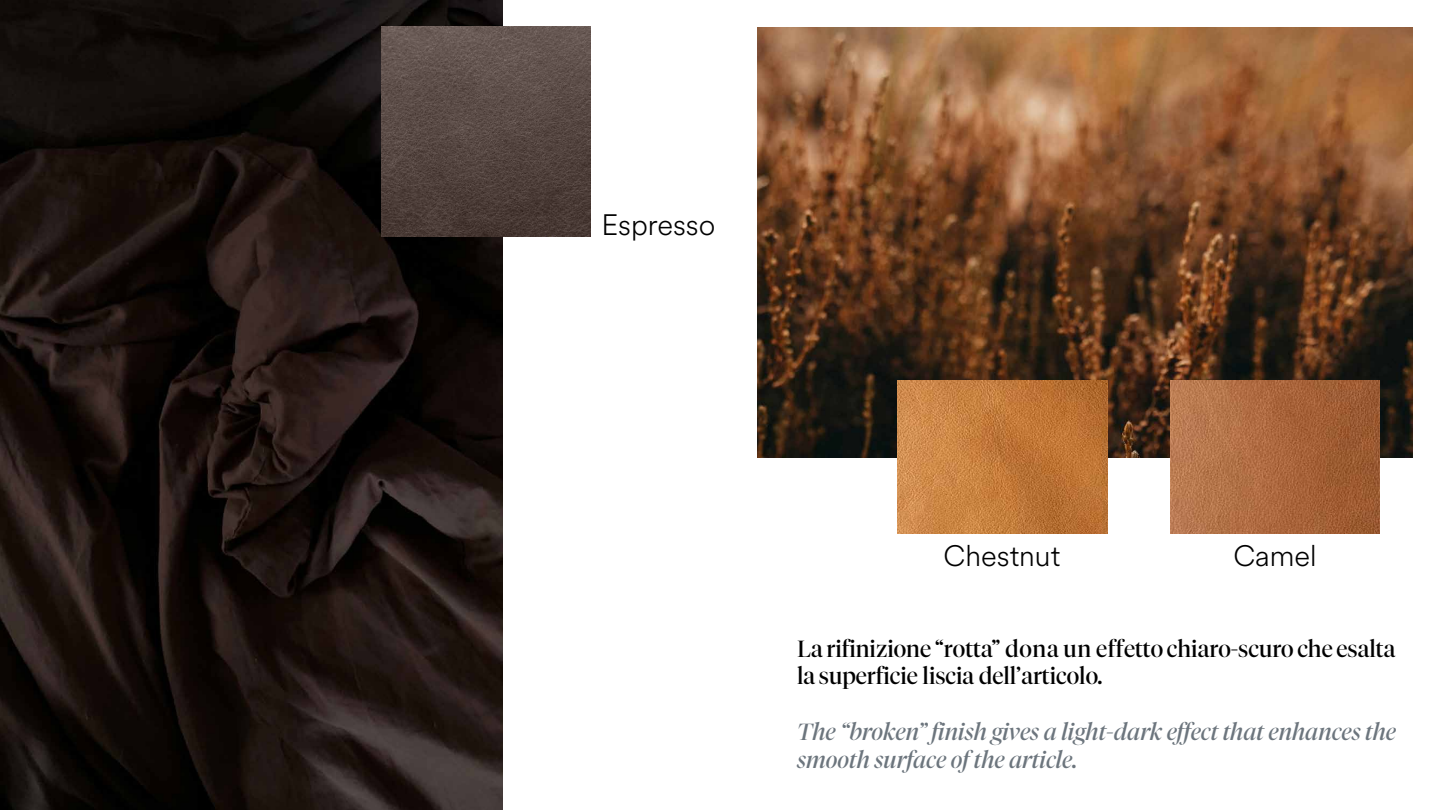
<style>
.page{position:relative;width:1440px;height:810px;background:#fff}
.page>*{position:absolute;margin:0;border:0;box-sizing:border-box;transform-origin:0 0}
.t1{font:300 29.25px "Circular Spotify Text";color:#000}
.t2{font:23.25px/27.9px "Tiempos Fine";color:#000}
.t3{font:italic 23.25px/27.9px "Tiempos Fine";color:#6c757d}
</style>
<div class="page">
<img style="left:0;top:0;width:502px;height:810px">
<img style="left:381px;top:27px;width:210px;height:210px">
<img style="left:758px;top:27px;width:655px;height:430px">
<img style="left:1170px;top:381px;width:210px;height:153px">
<img style="left:897px;top:381px;width:210px;height:153px">
<p class="t1" style="left:602px;top:205px;width:115px">Espresso</p>
<p class="t1" style="left:944px;top:536px;width:118px">Chestnut</p>
<p class="t1" style="left:1233px;top:536px;width:85px">Camel</p>
<p class="t2" style="left:797px;top:634px;width:600px">La rifinizione “rotta” dona un effetto chiaro-scuro che esalta la superficie liscia dell’articolo.</p>
<p class="t3" style="left:797px;top:718px;width:600px">The “broken” finish gives a light-dark effect that enhances the smooth surface of the article.</p>
</div>
